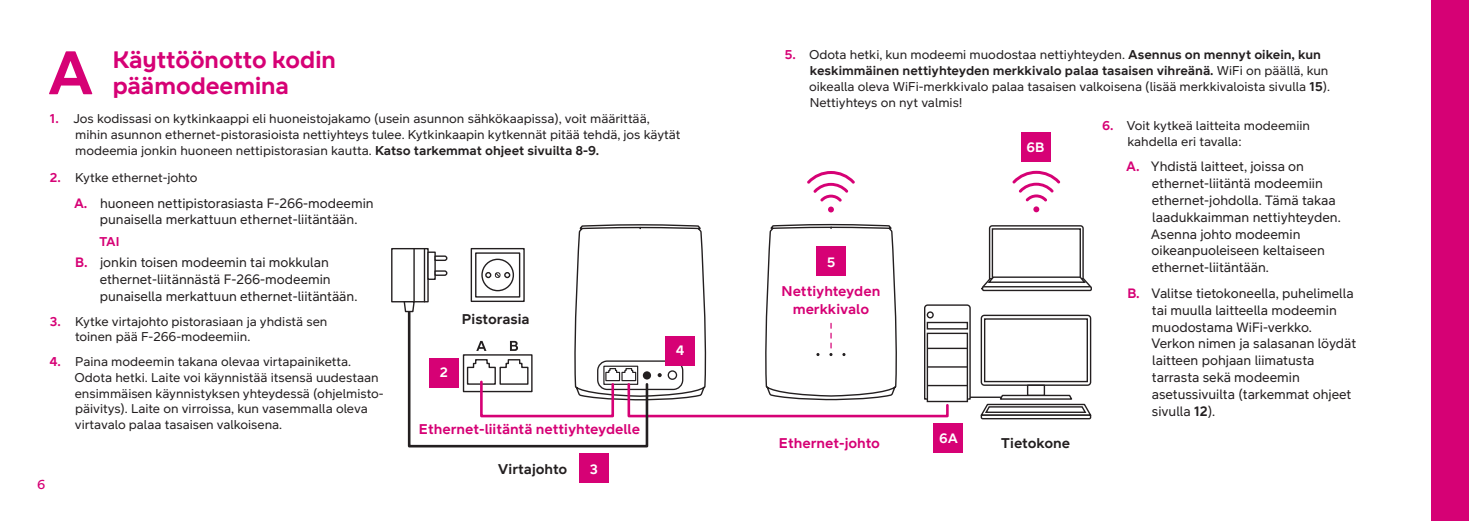
<style>
.page{position:relative;width:1469px;height:521px;background:#fff}
.page>*{position:absolute;margin:0;border:0;box-sizing:border-box;transform-origin:0 0}
.t1{font:700 63.18px "DNA Heading";color:#d60175}
.t2{font:700 24.5px/26.2px "DNA Heading";color:#d60175}
.t3{font:700 14.53px/17.5px "DNA Text";color:#d60175;text-align:center}
.t4{font:700 14.53px "DNA Text";color:#231f20}
.t5{font:14px/16.8px "DNA Text";color:#231f20}
.t6{font:700 14px "DNA Text";color:#fff}
.t7{font:14px "Circular Std";color:#d60175}
.t8{font:13.12px/15.8px "DNA Text";color:#231f20}
.t9{font:700 13.12px "DNA Text";color:#d60175}
.s1{font-weight:700;color:#d60175}
.s2{font-weight:700}
</style>
<div class="page">
<div style="left:1431px;top:0;width:37px;height:521px;background:#d60175"></div>
<div style="left:933px;top:423px;width:30px;height:30px;background:#d60175"></div>
<div style="left:1020px;top:132px;width:30px;height:30px;background:#d60175"></div>
<div style="left:579px;top:454px;width:30px;height:29px;background:#d60175"></div>
<div style="left:470px;top:248px;width:55px;height:54px;border:1px solid #231f20"></div>
<div style="left:475px;top:252px;width:45px;height:46px;border:1px solid #231f20"></div>
<div style="left:481px;top:259px;width:33px;height:32px;border:1px solid #231f20;border-radius:16px"></div>
<svg style="left:485px;top:272px;width:25px;height:7px"></svg>
<svg style="left:983px;top:225px;width:108px;height:61px"></svg>
<div style="left:981px;top:286px;width:111px;height:5px;border:1px solid #231f20"></div>
<div style="left:391px;top:248px;width:38px;height:54px;border:1px solid #231f20"></div>
<hr style="left:424px;top:249px;width:1px;height:53px;background:#231f20">
<hr style="left:413px;top:249px;width:2px;height:53px;background:#231f20">
<svg style="left:403px;top:300px;width:12px;height:13px"></svg>
<div style="left:427px;top:251px;width:9px;height:29px;border:1px solid #231f20"></div>
<svg style="left:434px;top:255px;width:14px;height:7px"></svg>
<svg style="left:434px;top:270px;width:14px;height:7px"></svg>
<div style="left:981px;top:315px;width:109px;height:70px;background:linear-gradient(to right,#fefefe,#fff);border-radius:3px"></div>
<div style="left:980px;top:315px;width:111px;height:71px;border:1px solid #231f20;border-radius:3px"></div>
<div style="left:984px;top:319px;width:103px;height:62px;background:#fff"></div>
<div style="left:984px;top:318px;width:104px;height:64px;border:1px solid #231f20"></div>
<div style="left:1026px;top:384px;width:19px;height:12px;border:1px solid #231f20"></div>
<hr style="left:970px;top:396px;width:31px;height:2px;background:#231f20">
<svg style="left:979px;top:394px;width:113px;height:26px"></svg>
<svg style="left:807px;top:171px;width:48px;height:13px"></svg>
<svg style="left:1012px;top:171px;width:48px;height:41px"></svg>
<svg style="left:575px;top:184px;width:321px;height:270px"></svg>
<svg style="left:406px;top:310px;width:243px;height:139px"></svg>
<svg style="left:462px;top:304px;width:509px;height:115px"></svg>
<div style="left:665px;top:336px;width:30px;height:30px;background:#d60175"></div>
<h1 class="t1" style="left:48px;top:34px;width:47px">A</h1>
<h2 class="t2" style="left:113px;top:46px;width:225px">Käyttöönotto kodin päämodeemina</h2>
<p class="t8" style="left:75px;top:111px;width:607px;text-indent:-25px"><span class="s1">1.</span> Jos kodissasi on kytkinkaappi eli huoneistojakamo (usein asunnon sähkökaapissa), voit määrittää, mihin asunnon ethernet-pistorasioista nettiyhteys tulee. Kytkinkaapin kytkennät pitää tehdä, jos käytät modeemia jonkin huoneen nettipistorasian kautta. <span class="s2">Katso tarkemmat ohjeet sivuilta 8-9.</span></p>
<p class="t8" style="left:50px;top:170px;width:149px"><span class="s1">2.</span> Kytke ethernet-johto</p>
<p class="t5" style="left:100px;top:194px;width:275px;text-indent:-26px"><span class="s1">A.</span> huoneen nettipistorasiasta F-266-modeemin punaisella merkattuun ethernet-liitäntään.</p>
<p class="t9" style="left:99px;top:233px;width:22px">TAI</p>
<p class="t5" style="left:100px;top:254px;width:259px;text-indent:-24px"><span class="s1">B.</span> jonkin toisen modeemin tai mokkulan ethernet-liitännästä F-266-modeemin punaisella merkattuun ethernet-liitäntään.</p>
<p class="t8" style="left:75px;top:313px;width:254px;text-indent:-25px"><span class="s1">3.</span> Kytke virtajohto pistorasiaan ja yhdistä sen toinen pää F-266-modeemiin.</p>
<p class="t8" style="left:75px;top:353px;width:311px;text-indent:-25px"><span class="s1">4.</span> Paina modeemin takana olevaa virtapainiketta.<br>Odota hetki. Laite voi käynnistää itsensä uudestaan ensimmäisen käynnistyksen yhteydessä (ohjelmisto&shy;päivitys). Laite on virroissa, kun vasemmalla oleva virtavalo palaa tasaisen valkoisena.</p>
<p class="t7" style="left:37px;top:476px;width:10px">6</p>
<p class="t4" style="left:462px;top:310px;width:69px">Pistorasia</p>
<p class="t6" style="left:440px;top:364px;width:10px">2</p>
<p class="t3" style="left:419px;top:420px;width:223px">Ethernet-liitäntä nettiyhteydelle</p>
<p class="t4" style="left:498px;top:460px;width:71px">Virtajohto</p>
<p class="t6" style="left:590px;top:460px;width:10px">3</p>
<p class="t6" style="left:675px;top:342px;width:10px">4</p>
<p class="t8" style="left:809px;top:47px;width:522px;text-indent:-24px"><span class="s1">5.</span> Odota hetki, kun modeemi muodostaa nettiyhteyden. <span class="s2">Asennus on mennyt oikein, kun keskimmäinen nettiyhteyden merkkivalo palaa tasaisen vihreänä.</span> WiFi on päällä, kun oikealla oleva WiFi-merkkivalo palaa tasaisen valkoisena (lisää merkkivaloista sivulla <span class="s2">15</span>).<br>Nettiyhteys on nyt valmis!</p>
<p class="t6" style="left:827px;top:253px;width:10px">5</p>
<p class="t3" style="left:781px;top:282px;width:100px">Nettiyhteyden merkkivalo</p>
<p class="t3" style="left:779px;top:434px;width:102px">Ethernet-johto</p>
<p class="t6" style="left:939px;top:430px;width:20px">6A</p>
<p class="t6" style="left:1026px;top:139px;width:19px">6B</p>
<p class="t4" style="left:1000px;top:434px;width:71px">Tietokone</p>
<p class="t8" style="left:1127px;top:118px;width:184px;text-indent:-25px"><span class="s1">6.</span> Voit kytkeä laitteita modeemiin kahdella eri tavalla:</p>
<p class="t5" style="left:1150px;top:158px;width:191px;text-indent:-25px"><span class="s1">A.</span> Yhdistä laitteet, joissa on ethernet-liitäntä modeemiin ethernet-johdolla. Tämä takaa laadukkaimman nettiyhteyden.<br>Asenna johto modeemin oikeanpuoleiseen keltaiseen ethernet-liitäntään.</p>
<p class="t5" style="left:1151px;top:285px;width:206px;text-indent:-24px"><span class="s1">B.</span> Valitse tietokoneella, puhelimella tai muulla laitteella modeemin muodostama WiFi-verkko.<br>Verkon nimen ja salasanan löydät laitteen pohjaan liimatusta tarrasta sekä modeemin asetussivuilta (tarkemmat ohjeet sivulla <span class="s2">12</span>).</p>
</div>
